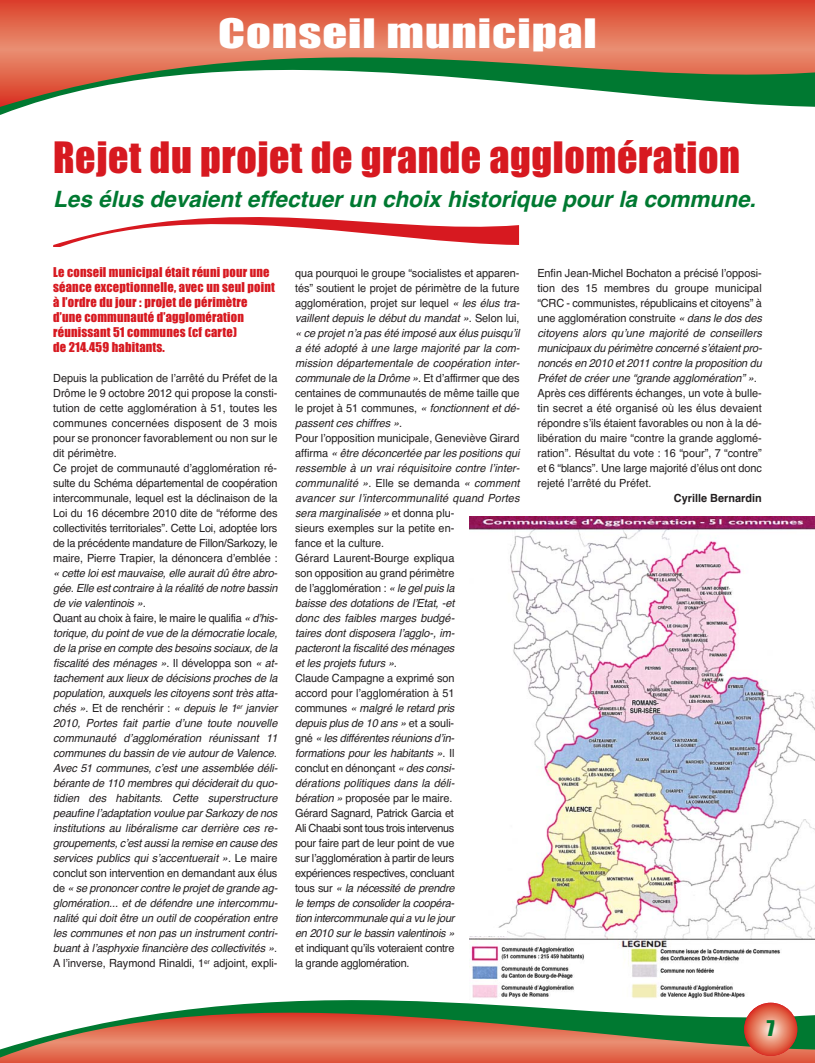
<style>
.page{position:relative;width:815px;height:1063px;background:#fff}
.page>*{position:absolute;margin:0;border:0;box-sizing:border-box;transform-origin:0 0}
.t1{font:40px "Impact";letter-spacing:.015em;color:#d71920}
.t2{font:37.5px "Impact";letter-spacing:.02em;color:#fff;scale:1.3 1}
.t3{font:italic 700 22.5px "Helvetica";color:#007931}
.t4{font:20px "Impact";color:#007931}
.t5{font:12.5px/15px "Impact";letter-spacing:.015em;color:#d71920}
.t6{font:italic 11.25px/15px "Helvetica";letter-spacing:-.01em;color:#231f20}
.t7{font:11.25px/15px "Helvetica";letter-spacing:-.015em;color:#231f20}
.t8{font:700 11.25px "Helvetica";color:#231f20}
.s1{font-style:normal}
.s2{font-style:italic}
</style>
<div class="page">
<img style="left:469px;top:517px;width:346px;height:482px">
<svg style="left:0;top:0;width:815px;height:57px"></svg>
<svg style="left:0;top:57px;width:815px;height:58px"></svg>
<div style="left:0;top:1058px;width:815px;height:5px;background:#df593f"></div>
<svg style="left:0;top:1000px;width:815px;height:58px"></svg>
<svg style="left:744px;top:1003px;width:53px;height:53px"></svg>
<svg style="left:53px;top:217px;width:466px;height:30px"></svg>
<div style="left:466px;top:928px;width:41px;height:7px;background:#fff"></div>
<h2 class="t2" style="left:218px;top:22px;width:293px">Conseil municipal</h2>
<h1 class="t1" style="left:53px;top:145px;width:688px">Rejet du projet de grande agglomération</h1>
<h3 class="t3" style="left:53px;top:191px;width:709px">Les élus devaient effectuer un choix historique pour la commune.</h3>
<p class="t5" style="left:53px;top:265px;width:223px">Le conseil municipal était réuni pour une séance exceptionnelle, avec un seul point à l’ordre du jour : projet de périmètre d’une communauté d’agglomération réunissant 51 communes (cf carte)<br>de 214.459 habitants.</p>
<p class="t7" style="left:53px;top:371px;width:226px">Depuis la publication de lʼarrêté du Préfet de la Drôme le 9 octobre 2012 qui propose la consti&shy;tution de cette agglomération à 51, toutes les communes concernées disposent de 3 mois pour se prononcer favorablement ou non sur le dit périmètre.<br>Ce projet de communauté dʼagglomération ré&shy;sulte du Schéma départemental de coopération intercommunale, lequel est la déclinaison de la Loi du 16 décembre 2010 dite de “réforme des collectivités territoriales”. Cette Loi, adoptée lors de la précédente mandature de Fillon/Sarkozy, le maire, Pierre Trapier, la dénoncera dʼemblée :</p>
<p class="t6" style="left:53px;top:566px;width:228px">« cette loiestmauvaise,elle auraitdû être abro&shy;gée.Elle estcontraire à la réalité de notre bassin de vie valentinois ».<br><span class="s1">Quant au choix à faire, le maire le qualifia</span> « dʼhis&shy;torique,du pointde vue de la démocratie locale, de la prise en compte des besoins sociaux,de la fiscalité des ménages »<span class="s1">. I l d é v e l o p p a s o n</span> « at&shy;tachement aux lieux de décisions proches de la population,auxquels les citoyens sonttrès atta&shy;chés »<span class="s1">. E t d e r e n c h é r i r :</span> « depuis le 1<sup>er</sup> janvier 2010, Portes fait partie dʼune toute nouvelle communauté dʼagglomération réunissant 11 communes du bassin de vie autourde Valence.<br>Avec 51 communes, cʼest une assemblée déli&shy;bérante de 110 membres quidécideraitdu quo&shy;tidien des habitants. Cette superstructure peaufine lʼadaptation voulue parSarkozy de nos institutions au libéralisme car derrière ces re&shy;groupements,cʼestaussila remise en cause des services publics qui sʼaccentuerait »<span class="s1">. L e m a i r e conclut son intervention en demandant aux élus d e</span> « se prononcercontre le projetde grande ag&shy;glomération... et de défendre une intercommu&shy;nalité qui doit être un outil de coopération entre les communes et non pas un instrument contri&shy;buant à lʼasphyxie financière des collectivités »<span class="s1">.<br>A lʼinverse, Raymond Rinaldi, 1</span><sup>er</sup> <span class="s1">adjoint, expli-</span></p>
<p class="t6" style="left:295px;top:266px;width:228px"><span class="s1">qua pourquoi le groupe “socialistes et apparen&shy;tés” soutient le projet de périmètre de la future agglomération, projet sur lequel</span> « les élus tra&shy;vaillent depuis le début du mandat »<span class="s1">. S e l o n l u i , </span>« ce projetnʼa pas été imposé aux élus puisquʼil a été adopté à une large majorité par la com&shy;mission départementale de coopération inter&shy;communale de la Drôme »<span class="s1">. E t d ʼ aff i r m e r q u e d e s centaines de communautés de même taille que le projet à 51 communes,</span> « fonctionnent et dé&shy;passent ces chiffres »<span class="s1">.<br>Pour lʼopposition municipale, Geneviève Girard a f f i r m a</span> « être déconcertée parles positions qui ressemble à un vrai réquisitoire contre lʼinter&shy;communalité »<span class="s1">. E l l e s e d e m a n d a</span> « comment avancer sur lʼintercommunalité quand Portes sera marginalisée » <span class="s1">e t d o n n a p l u -<br>sieurs exemples sur la petite en-<br>fance et la culture.<br>Gérard Laurent-Bourge expliqua<br>son opposition au grand périmètre<br>de lʼagglomération :</span> « le gelpuis la<br>baisse des dotations de lʼEtat, -et<br>donc des faibles marges budgé-<br>taires dont disposera lʼagglo-, im-<br>pacterontla fiscalité des ménages<br>et les projets futurs ».</p>
<p class="t7" style="left:295px;top:671px;width:163px">Claude Campagne a exprimé son accord pour lʼagglomération à 51 c o m m u n e s <span class="s2">« malgré le retard pris depuis plus de 10 ans »</span> e t a s o u l i - g n é <span class="s2">« les différentes réunions dʼin&shy;formations pour les habitants »</span>. I l conclut en dénonçant <span class="s2">« des consi&shy;dérations politiques dans la déli&shy;bération »</span>proposée par le maire.<br>Gérard Sagnard, Patrick Garcia et Ali Chaabi sont tous trois intervenus pour faire part de leur point de vue sur lʼagglomération à partir de leurs expériences respectives, concluant t o u s s u r <span class="s2">« la nécessité de prendre le temps de consoliderla coopéra&shy;tion intercommunale quia vu le jour en 2010 surle bassin valentinois »</span></p>
<p class="t7" style="left:295px;top:941px;width:161px">et indiquant quʼils voteraient contre la grande agglomération.</p>
<p class="t6" style="left:537px;top:266px;width:228px"><span class="s1">Enfin Jean-Michel Bochaton a précisé lʼopposi&shy;tion des 15 membres du groupe municipal “CRC - communistes, républicains et citoyens” à une agglomération construite</span> « dans le dos des citoyens alors quʼune majorité de conseillers municipaux du périmètre concerné sʼétaientpro&shy;noncés en 2010 et2011 contre la proposition du Préfet de créer une “grande agglomération” ».</p>
<p class="t7" style="left:537px;top:386px;width:226px;text-align:justify">Après ces différents échanges, un vote à bulle&shy;tin secret a été organisé où les élus devaient répondre sʼils étaient favorables ou non à la dé&shy;libération du maire “contre la grande agglomé&shy;ration”. Résultat du vote : 16 “pour”, 7 “contre” et 6 “blancs”. Une large majorité dʼélus ont donc rejeté lʼarrêté du Préfet.</p>
<p class="t8" style="left:674px;top:494px;width:89px">Cyrille Bernardin</p>
<h3 class="t4" style="left:767px;top:1022px;width:9px">7</h3>
</div>
